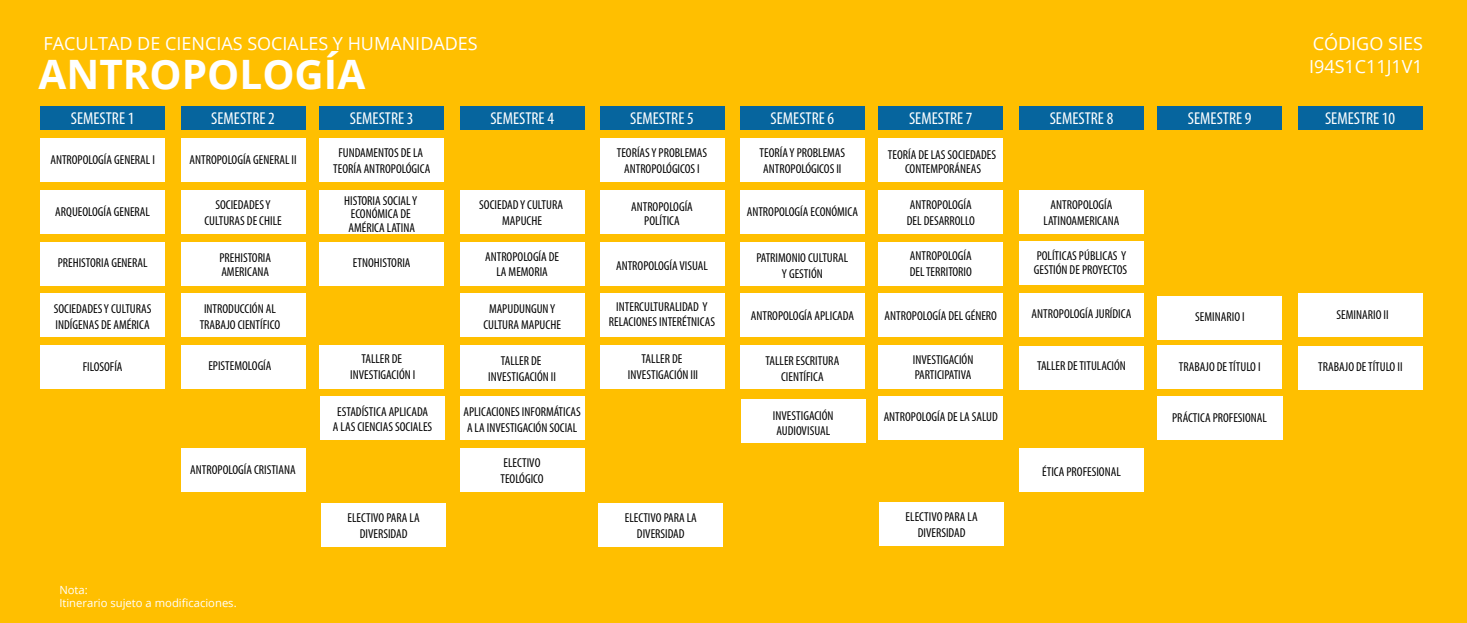
<style>
.page{position:relative;width:1467px;height:623px;background:#ffbf00}
.page>*{position:absolute;margin:0;border:0;box-sizing:border-box;transform-origin:0 0}
.t1{font:700 40.5px "Open Sans";color:#fff}
.t2{font:18px/22.5px "Open Sans";color:#fff}
.t3{font:condensed 17.32px "Myriad Pro";color:#fff}
.t4{font:condensed 12.83px/15.5px "Myriad Pro";color:#000;text-align:center}
.t5{font:11.25px/13.5px "Open Sans";color:#fff}
</style>
<div class="page">
<div style="left:41px;top:106px;width:124px;height:24px;background:#06659e"></div>
<div style="left:41px;top:138px;width:124px;height:44px;background:#fff"></div>
<div style="left:41px;top:190px;width:124px;height:44px;background:#fff"></div>
<div style="left:41px;top:242px;width:124px;height:43px;background:#fff"></div>
<div style="left:41px;top:293px;width:124px;height:43px;background:#fff"></div>
<div style="left:41px;top:345px;width:124px;height:43px;background:#fff"></div>
<div style="left:181px;top:106px;width:124px;height:24px;background:#06659e"></div>
<div style="left:181px;top:138px;width:124px;height:44px;background:#fff"></div>
<div style="left:181px;top:190px;width:124px;height:44px;background:#fff"></div>
<div style="left:181px;top:242px;width:124px;height:43px;background:#fff"></div>
<div style="left:181px;top:293px;width:124px;height:44px;background:#fff"></div>
<div style="left:181px;top:345px;width:124px;height:44px;background:#fff"></div>
<div style="left:320px;top:106px;width:124px;height:24px;background:#06659e"></div>
<div style="left:320px;top:138px;width:124px;height:44px;background:#fff"></div>
<div style="left:320px;top:190px;width:124px;height:44px;background:#fff"></div>
<div style="left:320px;top:242px;width:124px;height:43px;background:#fff"></div>
<div style="left:320px;top:345px;width:124px;height:44px;background:#fff"></div>
<div style="left:321px;top:396px;width:124px;height:44px;background:#fff"></div>
<div style="left:460px;top:345px;width:124px;height:44px;background:#fff"></div>
<div style="left:600px;top:345px;width:124px;height:44px;background:#fff"></div>
<div style="left:740px;top:345px;width:124px;height:44px;background:#fff"></div>
<div style="left:741px;top:400px;width:124px;height:43px;background:#fff"></div>
<div style="left:879px;top:345px;width:124px;height:44px;background:#fff"></div>
<div style="left:879px;top:396px;width:124px;height:44px;background:#fff"></div>
<div style="left:1019px;top:293px;width:125px;height:44px;background:#fff"></div>
<div style="left:1019px;top:346px;width:125px;height:43px;background:#fff"></div>
<div style="left:460px;top:106px;width:124px;height:24px;background:#06659e"></div>
<div style="left:460px;top:190px;width:124px;height:44px;background:#fff"></div>
<div style="left:460px;top:242px;width:124px;height:43px;background:#fff"></div>
<div style="left:460px;top:293px;width:124px;height:44px;background:#fff"></div>
<div style="left:600px;top:106px;width:124px;height:24px;background:#06659e"></div>
<div style="left:600px;top:138px;width:124px;height:44px;background:#fff"></div>
<div style="left:600px;top:190px;width:124px;height:44px;background:#fff"></div>
<div style="left:600px;top:242px;width:124px;height:43px;background:#fff"></div>
<div style="left:600px;top:293px;width:124px;height:44px;background:#fff"></div>
<div style="left:740px;top:138px;width:124px;height:44px;background:#fff"></div>
<div style="left:740px;top:106px;width:124px;height:24px;background:#06659e"></div>
<div style="left:740px;top:190px;width:124px;height:44px;background:#fff"></div>
<div style="left:740px;top:242px;width:124px;height:43px;background:#fff"></div>
<div style="left:740px;top:293px;width:124px;height:44px;background:#fff"></div>
<div style="left:460px;top:396px;width:124px;height:44px;background:#fff"></div>
<div style="left:879px;top:106px;width:124px;height:24px;background:#06659e"></div>
<div style="left:879px;top:138px;width:124px;height:44px;background:#fff"></div>
<div style="left:879px;top:190px;width:124px;height:44px;background:#fff"></div>
<div style="left:879px;top:242px;width:124px;height:43px;background:#fff"></div>
<div style="left:879px;top:293px;width:124px;height:44px;background:#fff"></div>
<div style="left:1019px;top:241px;width:125px;height:43px;background:#fff"></div>
<div style="left:1019px;top:106px;width:125px;height:24px;background:#06659e"></div>
<div style="left:1019px;top:190px;width:125px;height:44px;background:#fff"></div>
<div style="left:1158px;top:106px;width:124px;height:24px;background:#06659e"></div>
<div style="left:1157px;top:396px;width:126px;height:44px;background:#fff"></div>
<div style="left:1019px;top:448px;width:125px;height:44px;background:#fff"></div>
<div style="left:1298px;top:106px;width:124px;height:24px;background:#06659e"></div>
<div style="left:1298px;top:293px;width:124px;height:44px;background:#fff"></div>
<div style="left:1158px;top:296px;width:124px;height:43px;background:#fff"></div>
<div style="left:1158px;top:345px;width:124px;height:44px;background:#fff"></div>
<div style="left:1298px;top:346px;width:124px;height:43px;background:#fff"></div>
<div style="left:181px;top:448px;width:124px;height:44px;background:#fff"></div>
<div style="left:322px;top:503px;width:124px;height:44px;background:#fff"></div>
<div style="left:599px;top:503px;width:124px;height:44px;background:#fff"></div>
<div style="left:880px;top:502px;width:124px;height:44px;background:#fff"></div>
<div style="left:460px;top:448px;width:124px;height:44px;background:#fff"></div>
<h2 class="t2" style="left:44px;top:32px;width:436px">FACULTAD DE CIENCIAS SOCIALES Y HUMANIDADES</h2>
<h1 class="t1" style="left:39px;top:46px;width:328px">ANTROPOLOGÍA</h1>
<h3 class="t3" style="left:71px;top:108px;width:65px">SEMESTRE 1</h3>
<p class="t4" style="left:50px;top:152px;width:106px">ANTROPOLOGÍA GENERAL I</p>
<p class="t4" style="left:55px;top:204px;width:96px">ARQUEOLOGÍA GENERAL</p>
<p class="t4" style="left:58px;top:255px;width:91px">PREHISTORIA GENERAL</p>
<p class="t4" style="left:54px;top:301px;width:99px;text-align:left">SOCIEDADES Y CULTURAS<br>INDÍGENAS DE AMÉRICA</p>
<p class="t4" style="left:83px;top:358px;width:41px">FILOSOFÍA</p>
<h3 class="t3" style="left:211px;top:108px;width:65px">SEMESTRE 2</h3>
<p class="t4" style="left:189px;top:152px;width:109px">ANTROPOLOGÍA GENERAL II</p>
<p class="t4" style="left:204px;top:197px;width:79px">SOCIEDADES Y<br>CULTURAS DE CHILE</p>
<p class="t4" style="left:219px;top:251px;width:53px;line-height:13.5px;text-align:left">PREHISTORIA<br>AMERICANA</p>
<p class="t4" style="left:200px;top:301px;width:82px">INTRODUCCIÓN AL<br>TRABAJO CIENTÍFICO</p>
<p class="t4" style="left:208px;top:358px;width:65px">EPISTEMOLOGÍA</p>
<h3 class="t3" style="left:350px;top:108px;width:65px">SEMESTRE 3</h3>
<p class="t4" style="left:333px;top:145px;width:99px">FUNDAMENTOS DE LA<br>TEORÍA ANTROPOLÓGICA</p>
<p class="t4" style="left:344px;top:193px;width:75px;line-height:13.5px">HISTORIA SOCIAL Y<br>ECONÓMICA DE<br>AMÉRICA LATINA</p>
<p class="t4" style="left:353px;top:255px;width:59px">ETNOHISTORIA</p>
<p class="t4" style="left:350px;top:351px;width:67px">TALLER DE<br>INVESTIGACIÓN I</p>
<p class="t4" style="left:333px;top:403px;width:101px">ESTADÍSTICA APLICADA<br>A LAS CIENCIAS SOCIALES</p>
<h3 class="t3" style="left:490px;top:108px;width:65px">SEMESTRE 4</h3>
<p class="t4" style="left:479px;top:197px;width:85px">SOCIEDAD Y CULTURA<br>MAPUCHE</p>
<p class="t4" style="left:485px;top:248px;width:76px">ANTROPOLOGÍA DE<br>LA MEMORIA</p>
<p class="t4" style="left:483px;top:301px;width:79px">MAPUDUNGUN Y<br>CULTURA MAPUCHE</p>
<h3 class="t3" style="left:630px;top:108px;width:65px">SEMESTRE 5</h3>
<p class="t4" style="left:617px;top:145px;width:92px">TEORÍAS Y PROBLEMAS<br>ANTROPOLÓGICOS I</p>
<p class="t4" style="left:760px;top:145px;width:87px;text-align:left">TEORÍA Y PROBLEMAS<br>ANTROPOLÓGICOS II</p>
<p class="t4" style="left:631px;top:200px;width:63px;line-height:13.5px">ANTROPOLOGÍA<br>POLÍTICA</p>
<p class="t4" style="left:616px;top:257px;width:93px">ANTROPOLOGÍA VISUAL</p>
<p class="t4" style="left:609px;top:298px;width:108px">INTERCULTURALIDAD Y<br>RELACIONES INTERÉTNICAS</p>
<h3 class="t3" style="left:771px;top:108px;width:65px">SEMESTRE 6</h3>
<p class="t4" style="left:747px;top:204px;width:113px">ANTROPOLOGÍA ECONÓMICA</p>
<p class="t4" style="left:756px;top:250px;width:93px">PATRIMONIO CULTURAL<br>Y GESTIÓN</p>
<p class="t4" style="left:751px;top:307px;width:105px">ANTROPOLOGÍA APLICADA</p>
<p class="t4" style="left:488px;top:353px;width:69px">TALLER DE<br>INVESTIGACIÓN II</p>
<p class="t4" style="left:628px;top:351px;width:72px">TALLER DE<br>INVESTIGACIÓN III</p>
<p class="t4" style="left:765px;top:353px;width:75px">TALLER ESCRITURA<br>CIENTÍFICA</p>
<p class="t4" style="left:773px;top:407px;width:62px;text-align:left">INVESTIGACIÓN<br>AUDIOVISUAL</p>
<p class="t4" style="left:463px;top:404px;width:119px;text-align:left">APLICACIONES INFORMÁTICAS<br>A LA INVESTIGACIÓN SOCIAL</p>
<p class="t4" style="left:190px;top:461px;width:107px">ANTROPOLOGÍA CRISTIANA</p>
<p class="t4" style="left:500px;top:455px;width:45px;text-align:left">ELECTIVO<br>TEOLÓGICO</p>
<h3 class="t3" style="left:909px;top:108px;width:65px">SEMESTRE 7</h3>
<p class="t4" style="left:888px;top:148px;width:110px;line-height:13.5px">TEORÍA DE LAS SOCIEDADES<br>CONTEMPORÁNEAS</p>
<p class="t4" style="left:907px;top:197px;width:69px;text-align:left">ANTROPOLOGÍA<br>DEL DESARROLLO</p>
<p class="t4" style="left:910px;top:248px;width:64px;text-align:left">ANTROPOLOGÍA<br>DEL TERRITORIO</p>
<p class="t4" style="left:885px;top:307px;width:114px">ANTROPOLOGÍA DEL GÉNERO</p>
<p class="t4" style="left:913px;top:351px;width:62px;text-align:left">INVESTIGACIÓN<br>PARTICIPATIVA</p>
<p class="t4" style="left:884px;top:409px;width:116px">ANTROPOLOGÍA DE LA SALUD</p>
<p class="t5" style="left:59px;top:583px;width:179px">Nota:<br>Itinerario sujeto a modificaciones.</p>
<p class="t4" style="left:348px;top:510px;width:74px">ELECTIVO PARA LA<br>DIVERSIDAD</p>
<p class="t4" style="left:625px;top:510px;width:74px">ELECTIVO PARA LA<br>DIVERSIDAD</p>
<p class="t4" style="left:906px;top:509px;width:74px">ELECTIVO PARA LA<br>DIVERSIDAD</p>
<h3 class="t3" style="left:1050px;top:108px;width:65px">SEMESTRE 8</h3>
<p class="t4" style="left:1044px;top:197px;width:77px">ANTROPOLOGÍA<br>LATINOAMERICANA</p>
<p class="t4" style="left:1034px;top:249px;width:95px;line-height:13.5px;text-align:left">POLÍTICAS PÚBLICAS Y<br>GESTIÓN DE PROYECTOS</p>
<p class="t4" style="left:1032px;top:306px;width:101px">ANTROPOLOGÍA JURÍDICA</p>
<p class="t4" style="left:1037px;top:358px;width:90px">TALLER DE TITULACIÓN</p>
<p class="t4" style="left:1042px;top:463px;width:80px">ÉTICA PROFESIONAL</p>
<h3 class="t3" style="left:1188px;top:108px;width:65px">SEMESTRE 9</h3>
<h2 class="t2" style="left:1309px;top:32px;width:115px">CÓDIGO SIES<br>I94S1C11J1V1</h2>
<h3 class="t3" style="left:1325px;top:108px;width:72px">SEMESTRE 10</h3>
<p class="t4" style="left:1195px;top:309px;width:51px">SEMINARIO I</p>
<p class="t4" style="left:1337px;top:307px;width:54px">SEMINARIO II</p>
<p class="t4" style="left:1179px;top:359px;width:83px">TRABAJO DE TÍTULO I</p>
<p class="t4" style="left:1318px;top:359px;width:86px">TRABAJO DE TÍTULO II</p>
<p class="t4" style="left:1172px;top:410px;width:96px">PRÁCTICA PROFESIONAL</p>
</div>
